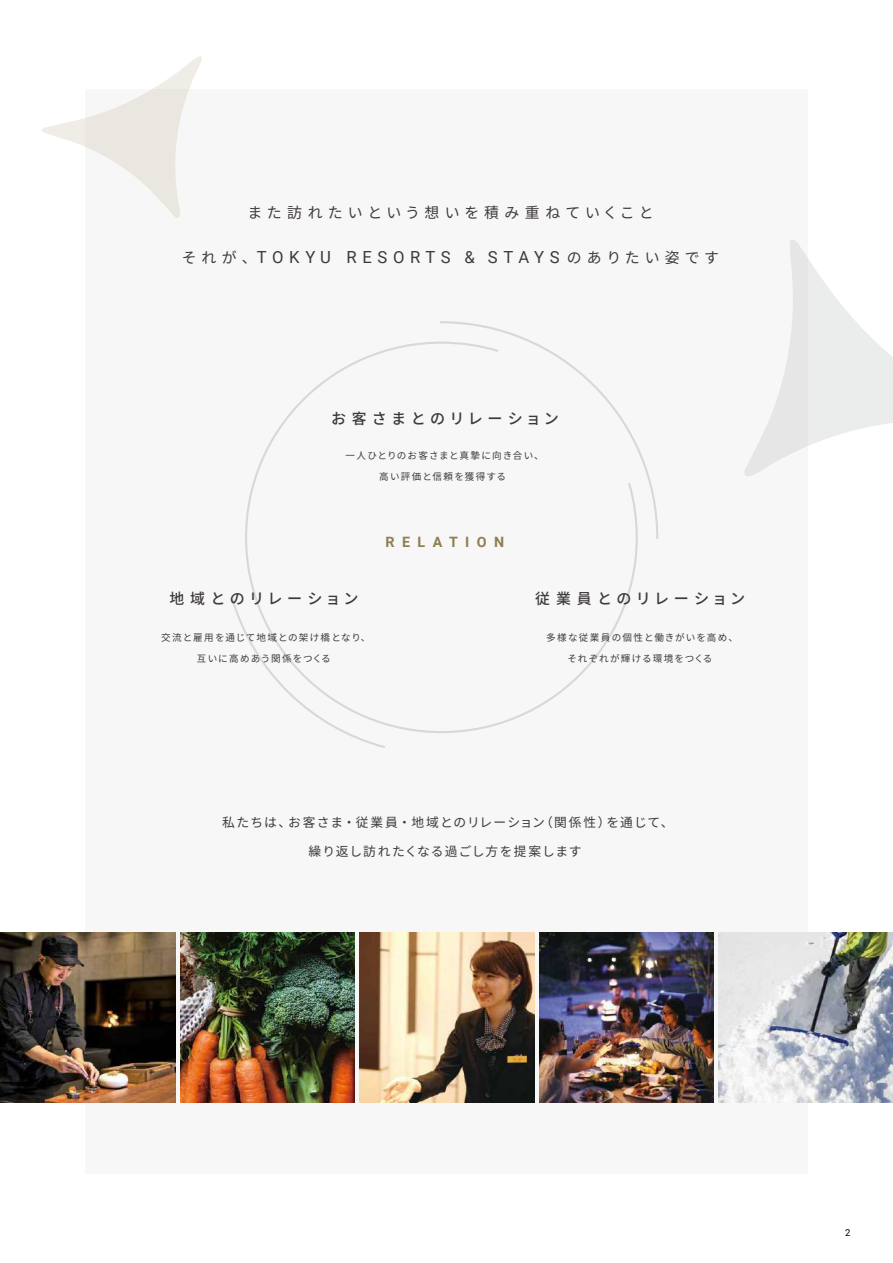
<style>
.page{position:relative;width:893px;height:1263px;background:#fff}
.page>*{position:absolute;margin:0;border:0;box-sizing:border-box;transform-origin:0 0}
.t1{font:16.65px "Roboto";letter-spacing:.335em;color:#3e3a39}
.t2{font:500 15px "Noto Sans CJ Kjp";letter-spacing:.27em;color:#3e3a39}
.t3{font:14.85px "Noto Sans CJ Kjp";letter-spacing:.325em;color:#3e3a39}
.t4{font:700 14.25px "Roboto";letter-spacing:.515em;color:#8e7e50}
.t5{font:12.75px "Noto Sans CJ Kjp";letter-spacing:.085em;color:#3e3a39}
.t6{font:9.6px "Noto Sans CJ Kjp";letter-spacing:.12em;color:#3e3a39}
.t7{font:9.6px "Noto Sans CJ Kjp";letter-spacing:.095em;color:#3e3a39}
.t8{font:9.6px "Roboto";color:#000}
.s1{font-family:"Noto Sans CJ Kjp";font-size:14.85px}
.s2{font-size:14.85px}
</style>
<div class="page">
<div style="left:85px;top:89px;width:723px;height:1085px;background:#f7f7f7"></div>
<img style="left:539px;top:933px;width:175px;height:170px">
<img style="left:719px;top:933px;width:174px;height:170px">
<img style="left:1px;top:933px;width:174px;height:170px">
<img style="left:180px;top:933px;width:175px;height:170px">
<img style="left:360px;top:933px;width:174px;height:170px">
<svg style="left:231px;top:598px;width:154px;height:150px"></svg>
<svg style="left:244px;top:341px;width:394px;height:393px"></svg>
<svg style="left:439px;top:321px;width:219px;height:219px"></svg>
<svg style="left:744px;top:240px;width:149px;height:236px"></svg>
<svg style="left:42px;top:56px;width:160px;height:162px"></svg>
<h3 class="t3" style="left:248px;top:204px;width:408px">また訪れたいという想いを積み重ねていくこと</h3>
<h1 class="t1" style="left:182px;top:245px;width:539px"><span class="s1">それが、</span>TOKYU RESORTS &amp; STAYS <span class="s1">のありたい姿です</span></h1>
<h2 class="t2" style="left:331px;top:410px;width:229px">お<span class="s2">客</span>さまとのリレーション</h2>
<p class="t6" style="left:346px;top:450px;width:200px">一人ひとりのお客さまと真摯に向き合い、</p>
<p class="t6" style="left:379px;top:471px;width:128px">高い評価と信頼を獲得する</p>
<h2 class="t2" style="left:169px;top:590px;width:191px"><span class="s2">地域</span>とのリレーション</h2>
<p class="t6" style="left:161px;top:632px;width:211px">交流と雇用を通じて地域との架け橋となり、</p>
<p class="t6" style="left:197px;top:653px;width:135px">互いに高めあう関係をつくる</p>
<h3 class="t4" style="left:386px;top:532px;width:120px">RELATION</h3>
<h2 class="t2" style="left:535px;top:590px;width:211px"><span class="s2">従業員</span>とのリレーション</h2>
<p class="t6" style="left:546px;top:632px;width:194px">多様な従業員の個性と働きがいを高め、</p>
<p class="t7" style="left:567px;top:653px;width:146px">それぞれが輝ける環境をつくる</p>
<h3 class="t5" style="left:222px;top:815px;width:453px">私たちは、お客さま・従業員・地域とのリレーション（関係性）を通じて、</h3>
<h3 class="t5" style="left:308px;top:844px;width:275px">繰り返し訪れたくなる過ごし方を提案します</h3>
<p class="t8" style="left:845px;top:1226px;width:7px">2</p>
</div>
